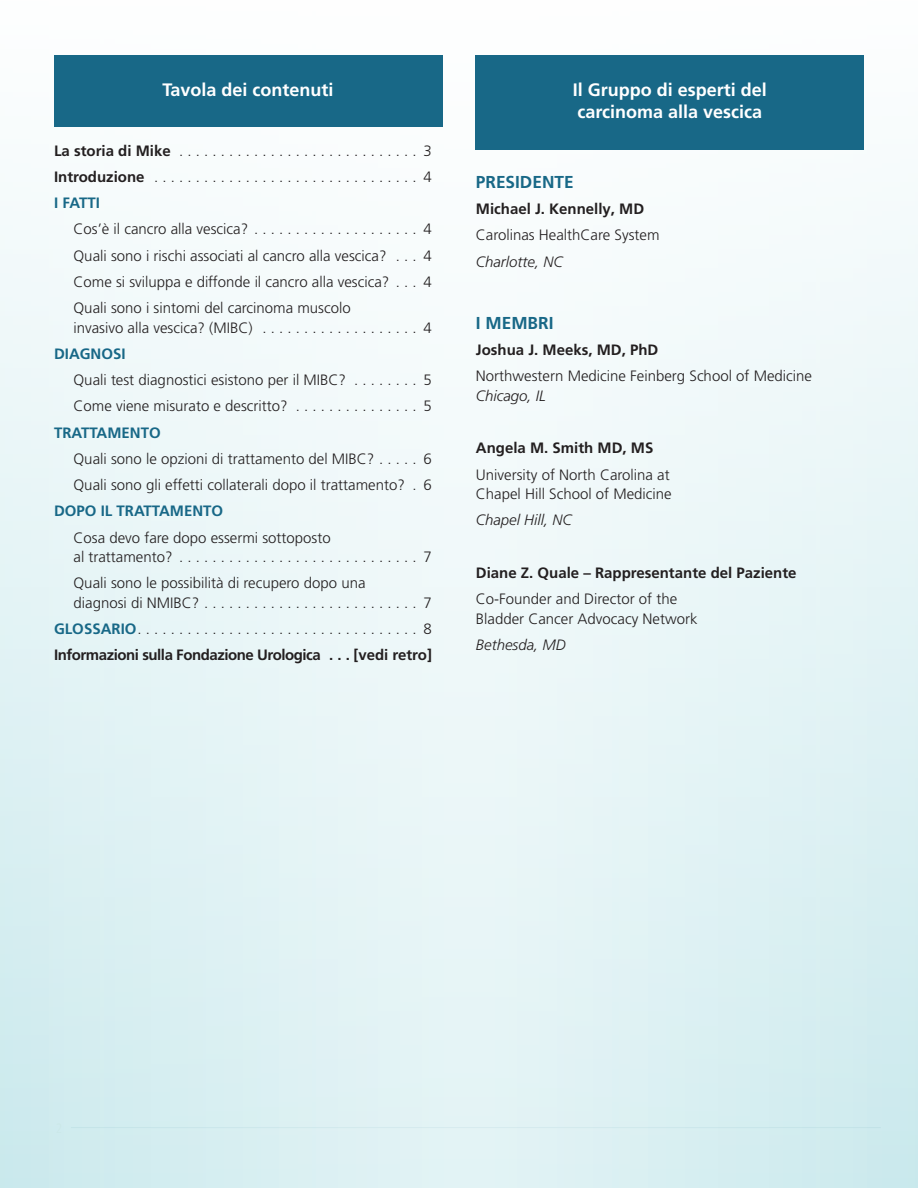
<style>
.page{position:relative;width:918px;height:1188px;background:#fff}
.page>*{position:absolute;margin:0;border:0;box-sizing:border-box;transform-origin:0 0}
.Header3{font:700 18px/22.5px "Frutiger LT Pro";color:#fff}
.Subhead1{font:700 17.25px "Frutiger LT Pro";color:#186887}
.TOC{font:300 15px/19.5px "Frutiger LT Pro";color:#231f20}
.Body1{font:300 15px/19.5px "Frutiger LT Pro";color:#231f20}
.Body1-2{font:700 15px "Frutiger LT Pro";color:#231f20}
.TOC-2{font:700 15px "Frutiger LT Pro";letter-spacing:-.03em;color:#231f20}
.TOC_Blue_Cap{font:300 15px "Frutiger LT Pro";color:#231f20}
.TOC_Blue_Cap-2{font:700 15px "Frutiger LT Pro";color:#186887}
.Body1-3{font:italic 300 15px "Frutiger LT Pro";color:#231f20}
.s1{font-weight:700}
.s2{font-weight:700;color:#186887}
.s3{font-style:italic}
</style>
<div class="page">
<div style="left:0;top:0;width:918px;height:1188px;background:linear-gradient(to bottom,#fdfefe,#d7eef1)"></div>
<div style="left:54px;top:55px;width:388px;height:72px;background:#186887"></div>
<div style="left:476px;top:55px;width:388px;height:95px;background:#186887"></div>
<p class="Header3" style="left:163px;top:78px;width:173px">Tavola dei contenuti</p>
<p class="TOC" style="left:54px;top:141px;width:379px"><span class="s1">La storia di Mike</span> . . . . . . . . . . . . . . . . . . . . . . . . . . . . . 3</p>
<p class="TOC" style="left:54px;top:167px;width:379px"><span class="s1">Introduzione</span> . . . . . . . . . . . . . . . . . . . . . . . . . . . . . . . . 4</p>
<p class="TOC_Blue_Cap-2" style="left:54px;top:194px;width:47px">I FATTI</p>
<p class="TOC" style="left:74px;top:220px;width:360px">Cos’è il cancro alla vescica? . . . . . . . . . . . . . . . . . . . . 4</p>
<p class="TOC" style="left:74px;top:246px;width:360px">Quali sono i rischi associati al cancro alla vescica? . . . 4</p>
<p class="TOC" style="left:74px;top:272px;width:360px">Come si sviluppa e diffonde il cancro alla vescica? . . . 4</p>
<p class="TOC" style="left:74px;top:298px;width:360px">Quali sono i sintomi del carcinoma muscolo<br>invasivo alla vescica? (MIBC) . . . . . . . . . . . . . . . . . . . 4</p>
<p class="TOC_Blue_Cap-2" style="left:54px;top:345px;width:73px">DIAGNOSI</p>
<p class="TOC" style="left:74px;top:370px;width:360px">Quali test diagnostici esistono per il MIBC? . . . . . . . . 5</p>
<p class="TOC" style="left:74px;top:397px;width:360px">Come viene misurato e descritto? . . . . . . . . . . . . . . . 5</p>
<p class="TOC_Blue_Cap-2" style="left:54px;top:424px;width:108px">TRATTAMENTO</p>
<p class="TOC" style="left:74px;top:449px;width:360px">Quali sono le opzioni di trattamento del MIBC? . . . . . 6</p>
<p class="TOC" style="left:74px;top:475px;width:360px">Quali sono gli effetti collaterali dopo il trattamento? . 6</p>
<p class="TOC_Blue_Cap-2" style="left:54px;top:502px;width:171px">DOPO IL TRATTAMENTO</p>
<p class="TOC" style="left:74px;top:528px;width:360px">Cosa devo fare dopo essermi sottoposto<br>al trattamento? . . . . . . . . . . . . . . . . . . . . . . . . . . . . . 7</p>
<p class="TOC" style="left:74px;top:574px;width:360px">Quali sono le possibilità di recupero dopo una<br>diagnosi di NMIBC? . . . . . . . . . . . . . . . . . . . . . . . . . . 7</p>
<p class="TOC_Blue_Cap" style="left:54px;top:620px;width:379px"><span class="s2">GLOSSARIO</span> . . . . . . . . . . . . . . . . . . . . . . . . . . . . . . . . . . 8</p>
<p class="TOC-2" style="left:54px;top:646px;width:380px">Informazioni sulla Fondazione Urologica . . [vedi retro]</p>
<p class="Header3" style="left:573px;top:78px;width:196px">Il Gruppo di esperti del carcinoma alla vescica</p>
<p class="Subhead1" style="left:476px;top:172px;width:99px">PRESIDENTE</p>
<p class="Body1-2" style="left:476px;top:200px;width:170px">Michael J. Kennelly, MD</p>
<p class="Body1" style="left:476px;top:226px;width:185px">Carolinas HealthCare System</p>
<p class="Body1-3" style="left:476px;top:253px;width:88px">Charlotte, NC</p>
<p class="Subhead1" style="left:476px;top:313px;width:79px">I MEMBRI</p>
<p class="Body1-2" style="left:476px;top:341px;width:184px">Joshua J. Meeks, MD, PhD</p>
<p class="Body1" style="left:476px;top:367px;width:338px">Northwestern Medicine Feinberg School of Medicine<br><span class="s3">Chicago, IL</span></p>
<p class="Body1-2" style="left:476px;top:439px;width:179px">Angela M. Smith MD, MS</p>
<p class="Body1" style="left:476px;top:465px;width:197px">University of North Carolina at<br>Chapel Hill School of Medicine</p>
<p class="Body1-3" style="left:476px;top:511px;width:97px">Chapel Hill, NC</p>
<p class="Body1-2" style="left:476px;top:564px;width:322px">Diane Z. Quale – Rappresentante del Paziente</p>
<p class="Body1" style="left:476px;top:589px;width:223px">Co-Founder and Director of the<br>Bladder Cancer Advocacy Network</p>
<p class="Body1-3" style="left:476px;top:636px;width:92px">Bethesda, MD</p>
</div>
